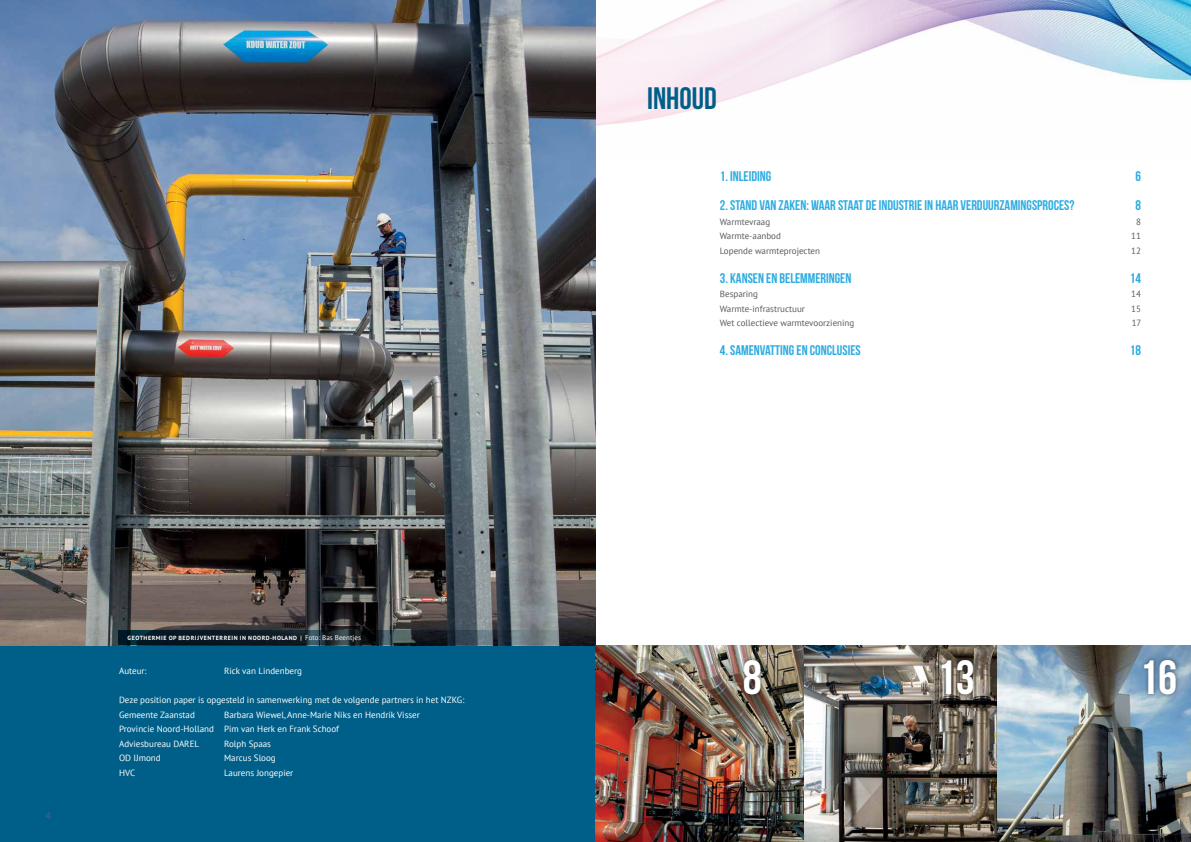
<style>
.page{position:relative;width:1191px;height:842px;background:#fff}
.page>*{position:absolute;margin:0;border:0;box-sizing:border-box;transform-origin:0 0}
.t1{font:48px "Bebas Neue";color:#fff}
.t2{font:31px "Bebas Neue";color:#005f88}
.t3{font:14px "Bebas Neue";color:#2cace2}
.t4{font:700 10px "PT Sans";color:#325ca8}
.t5{font:9px/14.5px "PT Sans";color:#fff}
.t6{font:9px "PT Sans";color:#58595b}
.t7{font:700 6px "PT Sans";letter-spacing:.09em;color:#fff}
.s1{font-weight:400;font-size:7px}
</style>
<div class="page">
<img style="left:595px;top:0;width:596px;height:158px">
<svg style="left:595px;top:0;width:449px;height:138px"></svg>
<div style="left:0;top:645px;width:595px;height:197px;background:#005f88"></div>
<img style="left:0;top:0;width:595px;height:645px">
<img style="left:803px;top:645px;width:194px;height:197px">
<img style="left:595px;top:645px;width:208px;height:197px">
<img style="left:997px;top:645px;width:194px;height:197px">
<div style="left:937px;top:656px;width:40px;height:43px;background:#000;opacity:.5"></div>
<div style="left:739px;top:656px;width:26px;height:43px;background:#000;opacity:.5"></div>
<div style="left:1139px;top:655px;width:41px;height:44px;background:#000;opacity:.5"></div>
<svg style="left:119px;top:631px;width:477px;height:14px;background:#233038"></svg>
<p class="t4" style="left:45px;top:809px;width:7px">4</p>
<p class="t7" style="left:127px;top:634px;width:235px">GEOTHERMIE OP BEDRIJVENTERREIN IN NOORD-HOLAND | <span class="s1">Foto: Bas Beentjes</span></p>
<p class="t5" style="left:119px;top:663px;width:29px">Auteur:</p>
<p class="t5" style="left:224px;top:663px;width:79px">Rick van Lindenberg</p>
<p class="t5" style="left:119px;top:692px;width:347px">Deze position paper is opgesteld in samenwerking met de volgende partners in het NZKG:<br>Gemeente Zaanstad</p>
<p class="t5" style="left:119px;top:707px;width:302px;text-indent:105px">Barbara Wiewel, Anne-Marie Niks en Hendrik Visser<br>Provincie Noord-Holland Pim van Herk en Frank Schoof<br>Adviesbureau DAREL</p>
<p class="t5" style="left:224px;top:736px;width:48px">Rolph Spaas</p>
<p class="t5" style="left:119px;top:750px;width:43px">OD IJmond</p>
<p class="t5" style="left:224px;top:750px;width:53px">Marcus Sloog</p>
<p class="t5" style="left:119px;top:765px;width:18px">HVC</p>
<p class="t5" style="left:224px;top:765px;width:71px">Laurens Jongepier</p>
<h2 class="t2" style="left:647px;top:81px;width:71px">INHOUD</h2>
<h3 class="t3" style="left:720px;top:168px;width:53px">1. INLEIDING</h3>
<h3 class="t3" style="left:1135px;top:168px;width:7px">6</h3>
<h3 class="t3" style="left:720px;top:197px;width:356px">2. STAND VAN ZAKEN: WAAR STAAT DE INDUSTRIE IN HAAR VERDUURZAMINGSPROCES?</h3>
<h3 class="t3" style="left:1135px;top:197px;width:7px">8</h3>
<p class="t6" style="left:720px;top:216px;width:52px">Warmtevraag</p>
<p class="t6" style="left:1136px;top:216px;width:6px">8</p>
<p class="t6" style="left:720px;top:230px;width:63px">Warmte-aanbod</p>
<p class="t6" style="left:1131px;top:230px;width:11px">11</p>
<p class="t6" style="left:720px;top:245px;width:102px">Lopende warmteprojecten</p>
<p class="t6" style="left:1131px;top:245px;width:11px">12</p>
<h3 class="t3" style="left:720px;top:270px;width:133px">3. KANSEN EN BELEMMERINGEN</h3>
<h3 class="t3" style="left:1130px;top:270px;width:13px">14</h3>
<p class="t6" style="left:720px;top:288px;width:40px">Besparing</p>
<p class="t6" style="left:1131px;top:288px;width:11px">14</p>
<p class="t6" style="left:720px;top:303px;width:87px">Warmte-infrastructuur</p>
<p class="t6" style="left:1131px;top:303px;width:11px">15</p>
<p class="t6" style="left:720px;top:317px;width:136px">Wet collectieve warmtevoorziening</p>
<p class="t6" style="left:1131px;top:317px;width:11px">17</p>
<h3 class="t3" style="left:720px;top:342px;width:142px">4. SAMENVATTING EN CONCLUSIES</h3>
<h3 class="t3" style="left:1130px;top:342px;width:13px">18</h3>
<h1 class="t1" style="left:743px;top:651px;width:21px">8</h1>
<h1 class="t1" style="left:936px;top:651px;width:40px">13</h1>
<h1 class="t1" style="left:1139px;top:651px;width:40px">16</h1>
</div>
